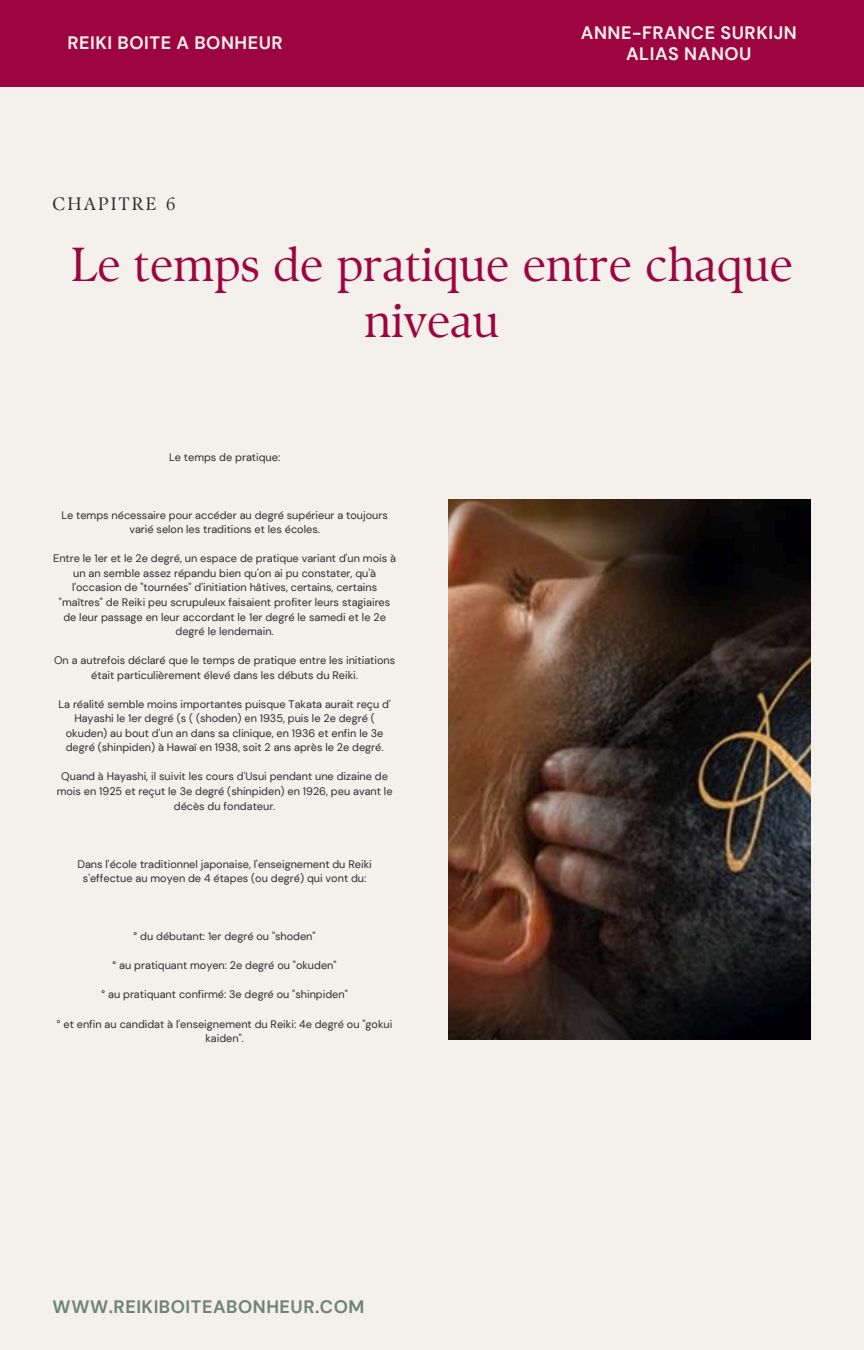
<style>
.page{position:relative;width:864px;height:1350px;background:#f4f0eb}
.page>*{position:absolute;margin:0;border:0;box-sizing:border-box;transform-origin:0 0}
.t1{font:47.7px/55.8px "TY Serif D";color:#9d0540;text-align:center}
.t2{font:700 18px/20.9px "DM Sans";letter-spacing:.03em;color:#f4f0eb;text-align:center}
.t3{font:700 18px "DM Sans";letter-spacing:.03em;color:#6f8377}
.t4{font:18px "TY Serif D";letter-spacing:.12em;color:#2b2c30}
.t5{font:10.8px/14.6px "DM Sans";color:#2b2c30;text-align:center}
</style>
<div class="page">
<div style="left:0;top:0;width:864px;height:86px;background:#9d0540"></div>
<img style="left:448px;top:499px;width:363px;height:540px">
<h2 class="t2" style="left:67px;top:33px;width:217px">REIKI BOITE A BONHEUR</h2>
<h1 class="t4" style="left:53px;top:193px;width:125px">CHAPITRE 6</h1>
<h2 class="t2" style="left:581px;top:22px;width:217px">ANNE-FRANCE SURKIJN<br>ALIAS NANOU</h2>
<h3 class="t1" style="left:71px;top:237px;width:724px">Le temps de pratique entre chaque niveau</h3>
<p class="t5" style="left:169px;top:450px;width:113px">Le temps de pratique:</p>
<p class="t5" style="left:61px;top:508px;width:328px">Le temps nécessaire pour accéder au degré supérieur a toujours varié selon les traditions et les écoles.</p>
<p class="t5" style="left:53px;top:551px;width:344px">Entre le 1er et le 2e degré, un espace de pratique variant d'un mois à un an semble assez répandu bien qu'on ai pu constater, qu'à l'occasion de "tournées" d'initiation hâtives, certains, certains "maîtres" de Reiki peu scrupuleux faisaient profiter leurs stagiaires de leur passage en leur accordant le 1er degré le samedi et le 2e degré le lendemain.</p>
<p class="t5" style="left:54px;top:653px;width:343px">On a autrefois déclaré que le temps de pratique entre les initiations était particulièrement élevé dans les débuts du Reiki.</p>
<p class="t5" style="left:59px;top:697px;width:334px">La réalité semble moins importantes puisque Takata aurait reçu d' Hayashi le 1er degré (s ( (shoden) en 1935, puis le 2e degré ( okuden) au bout d'un an dans sa clinique, en 1936 et enfin le 3e degré (shinpiden) à Hawaï en 1938, soit 2 ans après le 2e degré.</p>
<p class="t5" style="left:57px;top:769px;width:337px">Quand à Hayashi, il suivit les cours d'Usui pendant une dizaine de mois en 1925 et reçut le 3e degré (shinpiden) en 1926, peu avant le décès du fondateur.</p>
<p class="t5" style="left:77px;top:857px;width:296px">Dans l'école traditionnel japonaise, l'enseignement du Reiki s'effectue au moyen de 4 étapes (ou degré) qui vont du:</p>
<p class="t5" style="left:134px;top:929px;width:184px">° du débutant: 1er degré ou "shoden"</p>
<p class="t5" style="left:113px;top:958px;width:225px">° au pratiquant moyen: 2e degré ou "okuden"</p>
<p class="t5" style="left:102px;top:987px;width:248px">° au pratiquant confirmé: 3e degré ou "shinpiden"</p>
<p class="t5" style="left:57px;top:1017px;width:337px">° et enfin au candidat à l'enseignement du Reiki: 4e degré ou "gokui kaiden".</p>
<h2 class="t3" style="left:53px;top:1295px;width:313px">WWW.REIKIBOITEABONHEUR.COM</h2>
</div>
